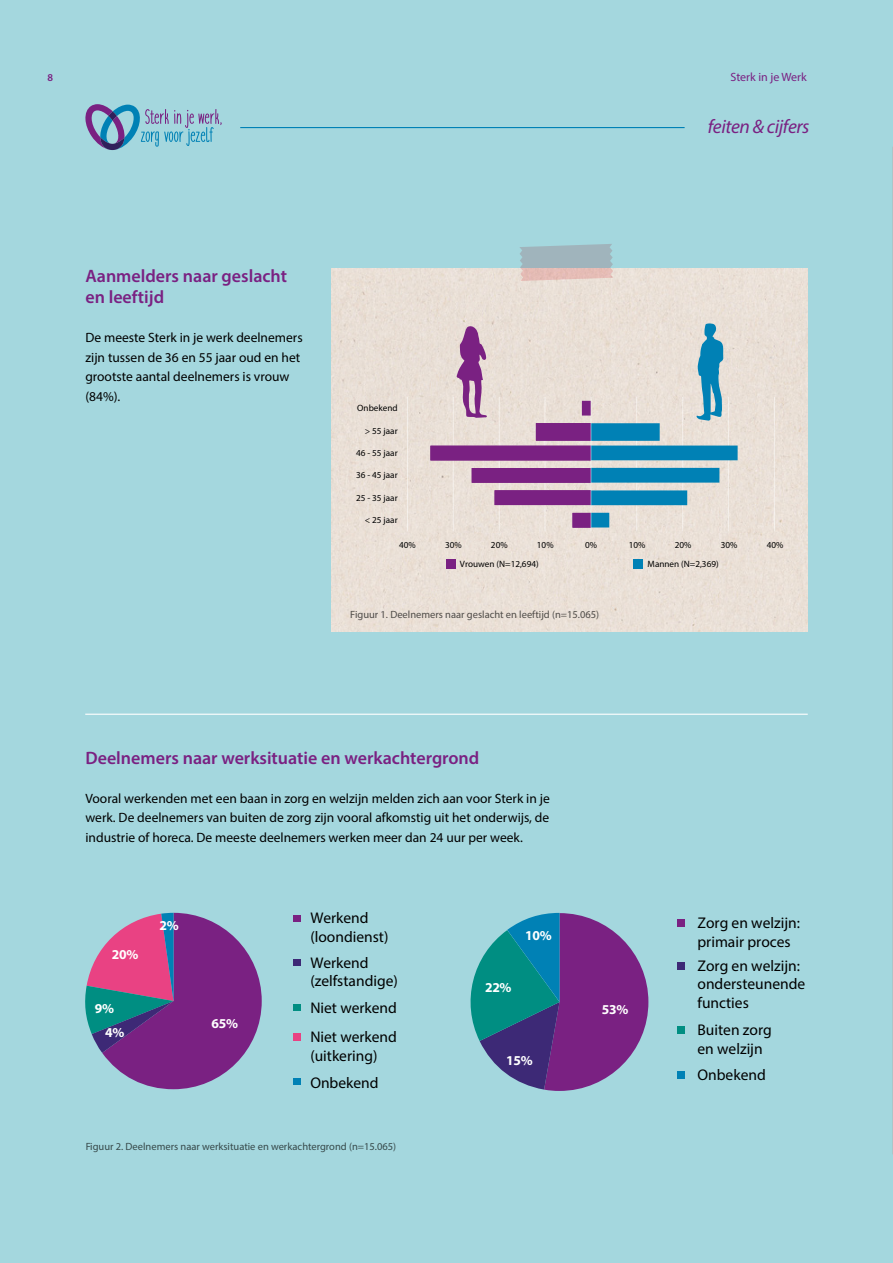
<style>
.page{position:relative;width:893px;height:1263px;background:#a4d7de}
.page>*{position:absolute;margin:0;border:0;box-sizing:border-box;transform-origin:0 0}
.t1{font:italic 19.5px "Myriad Pro";letter-spacing:-.02em;color:#7a2182}
.t2{font:600 18px/21px "Myriad Pro";color:#7a2182}
.t3{font:15.45px/18.6px "Myriad Pro";color:#000}
.t4{font:700 13.65px/24.2px "Myriad Pro";letter-spacing:-.02em;color:#fff}
.t5{font:13.5px/19.5px "Myriad Pro";color:#000}
.t6{font:12px "Myriad Pro";color:#7a2182}
.t7{font:10.5px "Myriad Pro";color:#575756}
.t8{font:600 10.5px "Myriad Pro";color:#7a2182}
.t9{font:9.15px "Myriad Pro";color:#000}
</style>
<div class="page">
<svg style="left:85px;top:104px;width:137px;height:46px"></svg>
<hr style="left:240px;top:127px;width:445px;height:1px;background:#0081b5">
<hr style="left:85px;top:714px;width:723px;height:1px;background:#fff">
<div style="left:332px;top:268px;width:476px;height:363px;background:#eae0d7"></div>
<svg style="left:519px;top:244px;width:94px;height:37px;background:#b8bbbd"></svg>
<hr style="left:407px;top:397px;width:1px;height:134px;background:#fff">
<hr style="left:453px;top:397px;width:1px;height:134px;background:#fff">
<hr style="left:499px;top:397px;width:1px;height:134px;background:#fff">
<hr style="left:544px;top:397px;width:1px;height:134px;background:#fff">
<hr style="left:636px;top:397px;width:1px;height:134px;background:#fff">
<hr style="left:682px;top:397px;width:1px;height:134px;background:#fff">
<hr style="left:728px;top:397px;width:1px;height:134px;background:#fff">
<hr style="left:774px;top:397px;width:1px;height:134px;background:#fff">
<hr style="left:590px;top:397px;width:1px;height:134px;background:#fff">
<div style="left:446px;top:559px;width:9px;height:9px;background:#7a2182"></div>
<div style="left:633px;top:559px;width:10px;height:9px;background:#0081b5"></div>
<svg style="left:430px;top:323px;width:308px;height:205px;background:#bab8c6"></svg>
<div style="left:677px;top:920px;width:8px;height:7px;background:#7a2182"></div>
<div style="left:677px;top:962px;width:8px;height:8px;background:#3d2976"></div>
<div style="left:677px;top:1026px;width:8px;height:7px;background:#008e82"></div>
<div style="left:677px;top:1071px;width:8px;height:7px;background:#0081b5"></div>
<div style="left:293px;top:916px;width:7px;height:6px;background:#7a2182"></div>
<div style="left:293px;top:959px;width:7px;height:6px;background:#3d2976"></div>
<div style="left:293px;top:1004px;width:7px;height:6px;background:#008e82"></div>
<div style="left:293px;top:1033px;width:7px;height:7px;background:#e94283"></div>
<div style="left:293px;top:1078px;width:7px;height:6px;background:#0081b5"></div>
<svg style="left:85px;top:913px;width:177px;height:176px"></svg>
<svg style="left:470px;top:913px;width:178px;height:178px"></svg>
<hr style="left:892px;top:147px;width:1px;height:1007px;background:#b5b4b4">
<p class="t8" style="left:47px;top:71px;width:7px">8</p>
<p class="t6" style="left:730px;top:70px;width:78px">Sterk in je Werk</p>
<h1 class="t1" style="left:708px;top:114px;width:103px">feiten &amp; cijfers</h1>
<h2 class="t2" style="left:85px;top:265px;width:203px">Aanmelders naar geslacht en leeftijd</h2>
<p class="t5" style="left:85px;top:328px;width:219px">De meeste Sterk in je werk deelnemers zijn tussen de 36 en 55 jaar oud en het grootste aantal deelnemers is vrouw (84%).</p>
<p class="t9" style="left:357px;top:403px;width:42px">Onbekend</p>
<p class="t9" style="left:365px;top:425px;width:34px">&gt; 55 jaar</p>
<p class="t9" style="left:356px;top:447px;width:43px">46 - 55 jaar</p>
<p class="t9" style="left:356px;top:470px;width:43px">36 - 45 jaar</p>
<p class="t9" style="left:356px;top:492px;width:43px">25 - 35 jaar</p>
<p class="t9" style="left:365px;top:514px;width:34px">&lt; 25 jaar</p>
<p class="t9" style="left:399px;top:540px;width:18px">40%</p>
<p class="t9" style="left:445px;top:540px;width:18px">30%</p>
<p class="t9" style="left:491px;top:540px;width:18px">20%</p>
<p class="t9" style="left:537px;top:540px;width:18px">10%</p>
<p class="t9" style="left:629px;top:540px;width:18px">10%</p>
<p class="t9" style="left:675px;top:540px;width:18px">20%</p>
<p class="t9" style="left:721px;top:540px;width:18px">30%</p>
<p class="t9" style="left:767px;top:540px;width:18px">40%</p>
<p class="t9" style="left:585px;top:540px;width:13px">0%</p>
<p class="t9" style="left:460px;top:558px;width:80px">Vrouwen (N=12,694)</p>
<p class="t9" style="left:648px;top:558px;width:73px">Mannen (N=2,369)</p>
<p class="t7" style="left:350px;top:608px;width:251px">Figuur 1. Deelnemers naar geslacht en leeftijd (n=15.065)</p>
<h2 class="t2" style="left:85px;top:747px;width:395px">Deelnemers naar werksituatie en werkachtergrond</h2>
<p class="t5" style="left:85px;top:788px;width:466px;text-align:justify">Vooral werkenden met een baan in zorg en welzijn melden zich aan voor Sterk in je werk. De deelnemers van buiten de zorg zijn vooral afkomstig uit het onderwijs, de industrie of horeca. De meeste deelnemers werken meer dan 24 uur per week.</p>
<p class="t4" style="left:112px;top:942px;width:28px">20%</p>
<p class="t4" style="left:105px;top:996px;width:21px;text-indent:-10px">9%<br>4%</p>
<p class="t4" style="left:160px;top:912px;width:21px">2%</p>
<p class="t4" style="left:212px;top:1010px;width:28px">65%</p>
<p class="t3" style="left:310px;top:908px;width:80px">Werkend (loondienst)</p>
<p class="t3" style="left:310px;top:953px;width:89px">Werkend (zelfstandige)</p>
<p class="t3" style="left:310px;top:998px;width:88px">Niet werkend</p>
<p class="t3" style="left:310px;top:1027px;width:88px">Niet werkend (uitkering)</p>
<p class="t3" style="left:310px;top:1073px;width:70px">Onbekend</p>
<p class="t7" style="left:85px;top:1140px;width:312px">Figuur 2. Deelnemers naar werksituatie en werkachtergrond (n=15.065)</p>
<p class="t4" style="left:525px;top:923px;width:28px">10%</p>
<p class="t4" style="left:485px;top:975px;width:28px">22%</p>
<p class="t4" style="left:506px;top:1048px;width:28px">15%</p>
<p class="t4" style="left:602px;top:997px;width:28px">53%</p>
<p class="t3" style="left:697px;top:913px;width:104px">Zorg en welzijn: primair proces</p>
<p class="t3" style="left:697px;top:956px;width:109px">Zorg en welzijn: ondersteunende functies</p>
<p class="t3" style="left:697px;top:1020px;width:76px">Buiten zorg en welzijn</p>
<p class="t3" style="left:697px;top:1065px;width:70px">Onbekend</p>
</div>
